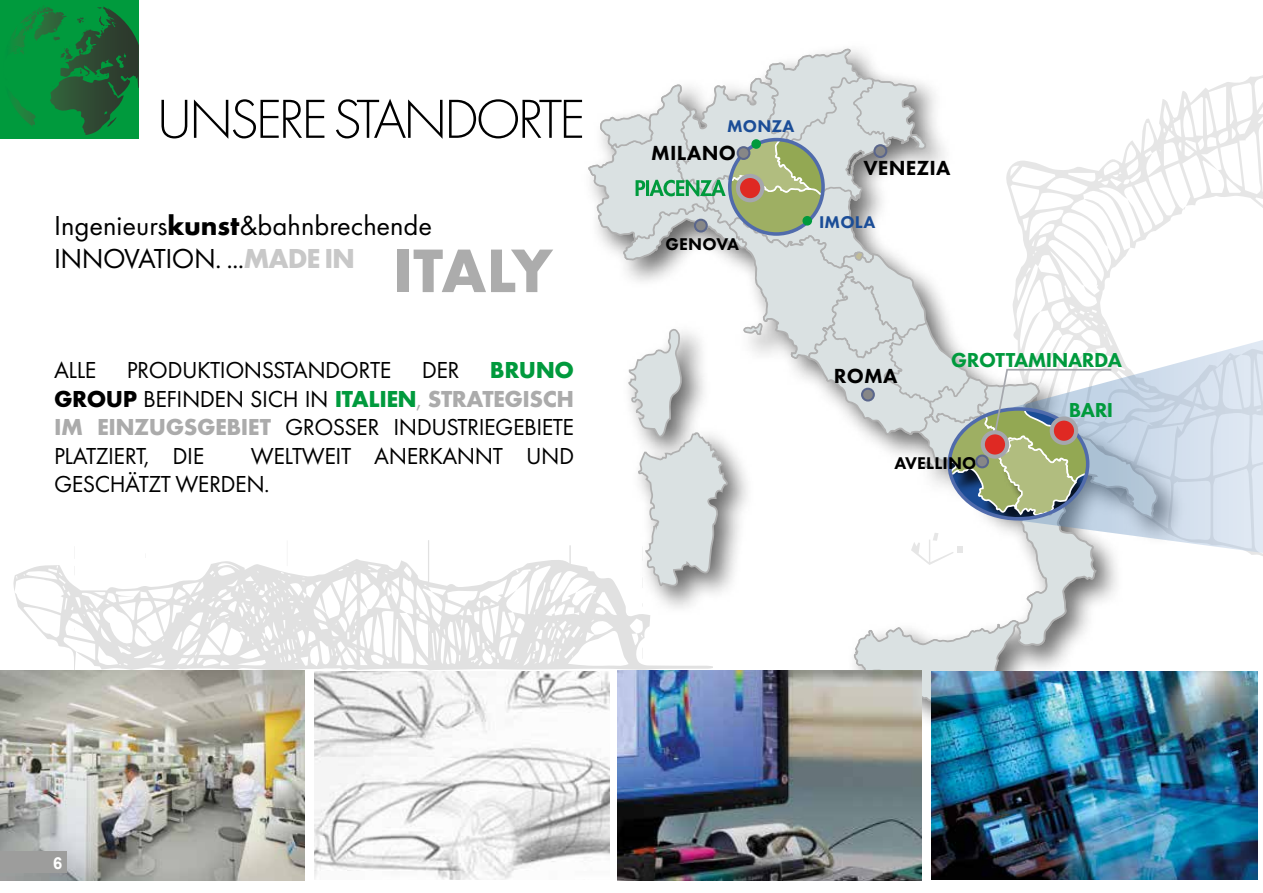
<style>
.page{position:relative;width:1263px;height:893px;background:#fff}
.page>*{position:absolute;margin:0;border:0;box-sizing:border-box;transform-origin:0 0}
.t1{font:700 63.75px "Futura PT";letter-spacing:-.015em;color:#acacac}
.t2{font:300 57px "Futura PT";letter-spacing:-.065em;color:#000}
.t3{font:28.5px/33px "Futura PT";color:#000}
.t4{font:24px/28.5px "Futura PT";letter-spacing:-.02em;color:#000;text-align:justify}
.t5{font:800 21.15px "Futura PT";letter-spacing:.01em;color:#000}
.t6{font:800 21px "Futura PT";letter-spacing:-.02em;color:#009a3d}
.t7{font:800 17.55px "Futura PT";letter-spacing:.01em;color:#000}
.t8{font:800 17.55px "Futura PT";letter-spacing:.01em;color:#1b4d97}
.t9{font:700 16.5px "Arial";color:#fff}
.s1{font-weight:700}
.s2{font-weight:700;color:#c8c8c8}
.s3{font-weight:700;color:#009a3d}
.s4{color:#ababab}
.s5{font-weight:700;color:#ababab}
</style>
<div class="page">
<svg style="left:0;top:0;width:139px;height:139px;background:#0f7f39"></svg>
<svg style="left:39px;top:5px;width:14px;height:9px"></svg>
<svg style="left:13px;top:540px;width:568px;height:138px"></svg>
<svg style="left:287px;top:540px;width:1px;height:26px"></svg>
<svg style="left:74px;top:546px;width:1px;height:13px"></svg>
<svg style="left:1187px;top:75px;width:76px;height:112px"></svg>
<div style="left:581px;top:41px;width:606px;height:718px;background:#000;opacity:.59"></div>
<svg style="left:1158px;top:187px;width:105px;height:465px"></svg>
<img style="left:932px;top:671px;width:325px;height:209px">
<img style="left:617px;top:731px;width:305px;height:150px">
<img style="left:315px;top:671px;width:294px;height:209px">
<img style="left:0;top:670px;width:305px;height:211px">
<svg style="left:587px;top:41px;width:571px;height:690px"></svg>
<div style="left:0;top:851px;width:67px;height:21px;background:#9d9d9c"></div>
<h2 class="t2" style="left:156px;top:87px;width:430px">UNSERE STANDORTE</h2>
<p class="t3" style="left:54px;top:209px;width:380px">Ingenieurs<span class="s1">kunst</span>&amp;bahnbrechende<br>INNOVATION. ...<span class="s2">MADE IN</span></p>
<h1 class="t1" style="left:393px;top:230px;width:161px">ITALY</h1>
<p class="t4" style="left:54px;top:356px;width:44px">ALLE</p>
<p class="t4" style="left:127px;top:356px;width:266px">PRODUKTIONSSTANDORTE</p>
<p class="t4" style="left:422px;top:356px;width:39px">DER</p>
<p class="t4" style="left:54px;top:356px;width:522px;text-indent:436px"><span class="s3">BRUNO </span><span class="s1">GROUP</span> BEFINDEN SICH IN <span class="s3">ITALIEN</span><span class="s4">,</span> <span class="s5">STRATEGISCH IM EINZUGSGEBIET</span> GROSSER INDUSTRIEGEBIETE PLATZIERT, DIE</p>
<p class="t4" style="left:54px;top:441px;width:522px;text-indent:197px">WELTWEIT ANERKANNT UND<br>GESCHÄTZT WERDEN.</p>
<p class="t8" style="left:727px;top:115px;width:69px">MONZA</p>
<p class="t5" style="left:651px;top:140px;width:86px">MILANO</p>
<p class="t7" style="left:666px;top:233px;width:75px">GENOVA</p>
<p class="t5" style="left:863px;top:155px;width:89px">VENEZIA</p>
<p class="t8" style="left:819px;top:211px;width:58px">IMOLA</p>
<p class="t5" style="left:834px;top:363px;width:65px">ROMA</p>
<p class="t6" style="left:951px;top:347px;width:172px">GROTTAMINARDA</p>
<p class="t6" style="left:1069px;top:397px;width:46px">BARI</p>
<p class="t7" style="left:894px;top:452px;width:84px">AVELLINO</p>
<p class="t9" style="left:53px;top:852px;width:11px">6</p>
</div>
